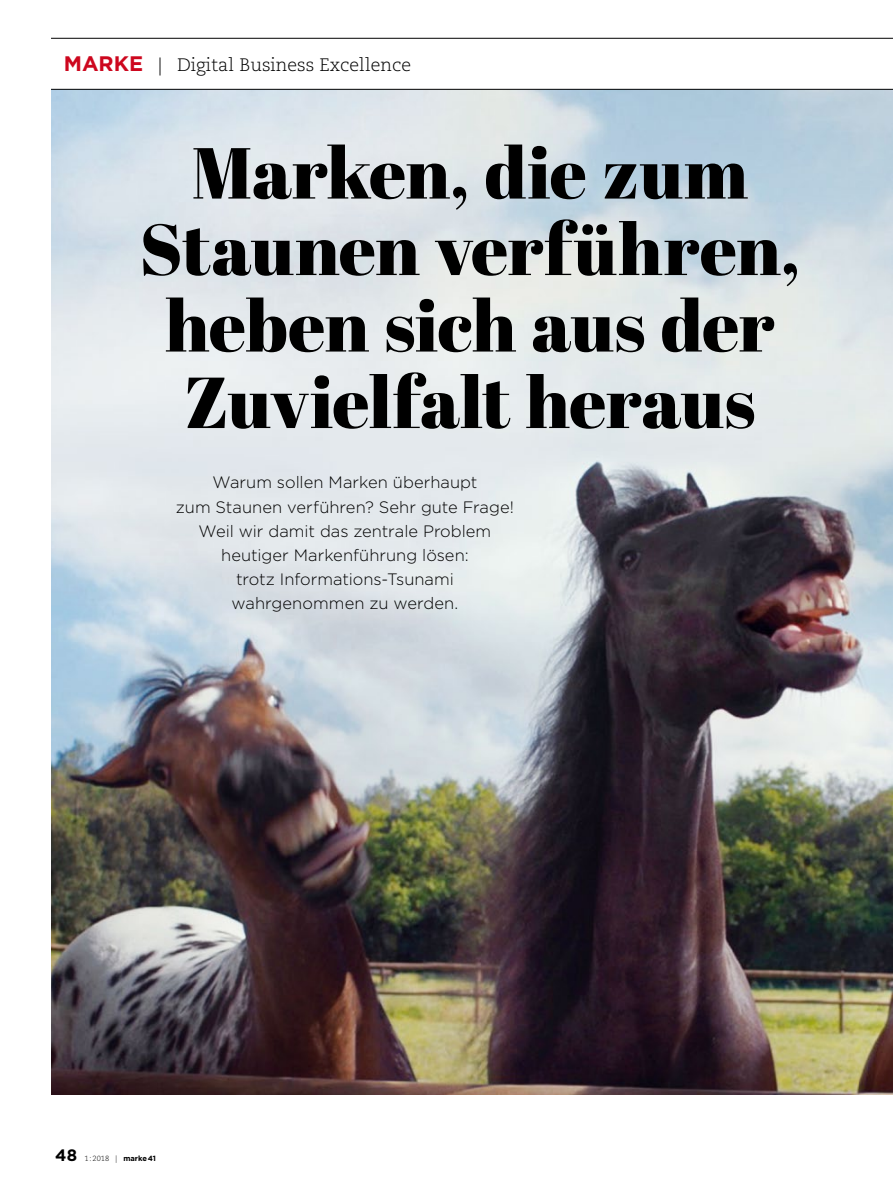
<style>
.page{position:relative;width:893px;height:1191px;background:#fff}
.page>*{position:absolute;margin:0;border:0;box-sizing:border-box;transform-origin:0 0}
.t1{font:72px/76.5px "Abril Fatface";letter-spacing:-.005em;color:#000;text-align:center}
.t2{font:300 18px "Caecilia LT Std";color:#000}
.t3{font:300 16.5px/24px "Gotham";color:#000;text-align:center}
.t4{font:300 7.5px "Caecilia LT Std";color:#000}
.s1{font-family:"Gotham";font-weight:700;font-size:21px;color:#cd071e}
.s2{font-family:"Gotham";font-weight:700;font-size:16.5px}
.s3{font-family:"Gotham";font-weight:700}
</style>
<div class="page">
<img style="left:51px;top:90px;width:842px;height:1004px">
<hr style="left:51px;top:38px;width:842px;height:1px;background:#000">
<hr style="left:51px;top:89px;width:842px;height:1px;background:#000">
<p class="t2" style="left:64px;top:55px;width:349px"><span class="s1">MARKE</span> | Digital Business Excellence</p>
<p class="t1" style="left:140px;top:133px;width:662px">Marken, die zum<br>Staunen verführen, heben sich aus der<br>Zuvielfalt heraus</p>
<p class="t3" style="left:176px;top:470px;width:340px">Warum sollen Marken überhaupt<br>zum Staunen verführen? Sehr gute Frage!<br>Weil wir damit das zentrale Problem heutiger Markenführung lösen:<br>trotz Informations-Tsunami wahrgenommen zu werden.</p>
<p class="t4" style="left:55px;top:1154px;width:102px"><span class="s2">48</span> 1:2018 | <span class="s3">marke 41</span></p>
</div>
